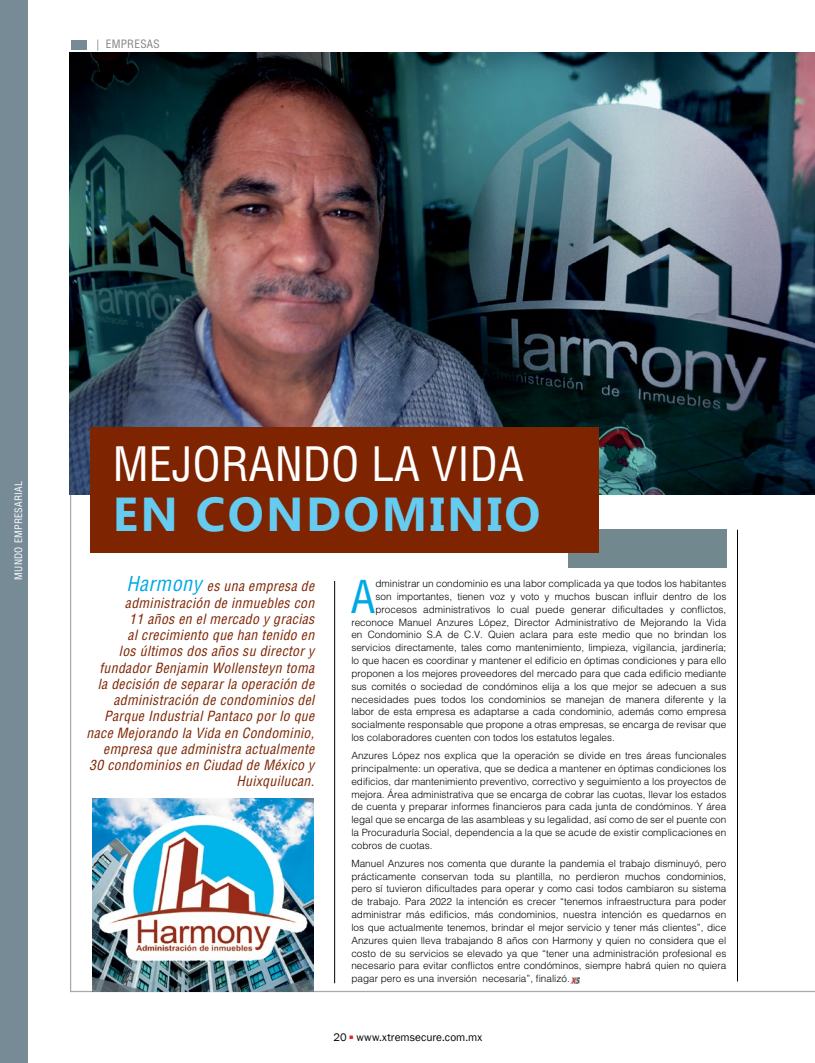
<style>
.page{position:relative;width:815px;height:1063px;background:#fff}
.page>*{position:absolute;margin:0;border:0;box-sizing:border-box;transform-origin:0 0}
.t1{font:700 47.5px "Ebrima";letter-spacing:.05em;color:#66cbf0}
.t2{font:condensed 46.25px "Helvetica LT Std";color:#fff}
.t3{font:condensed 44.12px "Helvetica LT Std";color:#00a8e6}
.t4{font:italic condensed 13.75px/16.2px "Helvetica LT Std";letter-spacing:.025em;color:#7e2401;text-align:right}
.t5{font:11.25px "Franklin Gothic";letter-spacing:.01em;color:#000}
.t6{font:condensed 11.25px "Helvetica LT Std";letter-spacing:.025em;color:#808285}
.t7{font:300 10px/12.8px "Helvetica LT Std";color:#000;text-align:justify}
.t8{font:condensed 10px "Helvetica LT Std";letter-spacing:.025em;color:#fff}
.s1{font-size:20px;color:#00a8e6}
</style>
<div class="page">
<div style="left:0;top:0;width:28px;height:1063px;background:#778b96"></div>
<svg style="left:70px;top:494px;width:745px;height:498px"></svg>
<div style="left:568px;top:530px;width:158px;height:38px;background:#71888e"></div>
<img style="left:70px;top:52px;width:745px;height:442px">
<div style="left:90px;top:427px;width:509px;height:126px;background:#7e2401"></div>
<img style="left:93px;top:798px;width:221px;height:193px">
<hr style="left:334px;top:581px;width:1px;height:402px;background:#000">
<hr style="left:737px;top:530px;width:1px;height:451px;background:#000">
<svg style="left:570px;top:977px;width:10px;height:6px"></svg>
<div style="left:71px;top:40px;width:15px;height:10px;background:#778b96"></div>
<p class="t6" style="left:97px;top:37px;width:65px">| EMPRESAS</p>
<p class="t8" style="left:12px;top:580px;width:100px;rotate:-90deg">MUNDO EMPRESARIAL</p>
<h2 class="t2" style="left:113px;top:436px;width:413px">MEJORANDO LA VIDA</h2>
<h1 class="t1" style="left:113px;top:477px;width:429px">EN CONDOMINIO</h1>
<p class="t4" style="left:87px;top:578px;width:229px"><span class="s1">Harmony</span> es una empresa de administración de inmuebles con<br>11 años en el mercado y gracias<br>al crecimiento que han tenido en<br>los últimos dos años su director y fundador Benjamin Wollensteyn toma la decisión de separar la operación de administración de condominios del<br>Parque Industrial Pantaco por lo que nace Mejorando la Vida en Condominio, empresa que administra actualmente<br>30 condominios en Ciudad de México y<br>Huixquilucan.</p>
<h3 class="t3" style="left:351px;top:569px;width:26px">A</h3>
<p class="t7" style="left:375px;top:577px;width:352px">dministrar un condominio es una labor complicada ya que todos los habitantes</p>
<p class="t7" style="left:375px;top:590px;width:352px">son importantes, tienen voz y voto y muchos buscan influir dentro de los</p>
<p class="t7" style="left:375px;top:603px;width:352px">procesos administrativos lo cual puede generar dificultades y conflictos,</p>
<p class="t7" style="left:351px;top:616px;width:376px">reconoce Manuel Anzures López, Director Administrativo de Mejorando la Vida</p>
<p class="t7" style="left:351px;top:628px;width:376px">en Condominio S.A de C.V. Quien aclara para este medio que no brindan los</p>
<p class="t7" style="left:351px;top:641px;width:376px">servicios directamente, tales como mantenimiento, limpieza, vigilancia, jardinería;</p>
<p class="t7" style="left:351px;top:654px;width:376px">lo que hacen es coordinar y mantener el edificio en óptimas condiciones y para ello</p>
<p class="t7" style="left:351px;top:667px;width:376px">proponen a los mejores proveedores del mercado para que cada edificio mediante</p>
<p class="t7" style="left:351px;top:680px;width:376px">sus comités o sociedad de condóminos elija a los que mejor se adecuen a sus</p>
<p class="t7" style="left:351px;top:692px;width:376px">necesidades pues todos los condominios se manejan de manera diferente y la</p>
<p class="t7" style="left:351px;top:705px;width:376px">labor de esta empresa es adaptarse a cada condominio, además como empresa</p>
<p class="t7" style="left:351px;top:718px;width:376px">socialmente responsable que propone a otras empresas, se encarga de revisar que</p>
<p class="t7" style="left:351px;top:731px;width:265px">los colaboradores cuenten con todos los estatutos legales.</p>
<p class="t7" style="left:351px;top:749px;width:376px">Anzures López nos explica que la operación se divide en tres áreas funcionales principalmente: un operativa, que se dedica a mantener en óptimas condiciones los edificios, dar mantenimiento preventivo, correctivo y seguimiento a los proyectos de mejora. Área administrativa que se encarga de cobrar las cuotas, llevar los estados de cuenta y preparar informes financieros para cada junta de condóminos. Y área legal que se encarga de las asambleas y su legalidad, así como de ser el puente con la Procuraduría Social, dependencia a la que se acude de existir complicaciones en cobros de cuotas.</p>
<p class="t7" style="left:351px;top:857px;width:376px">Manuel Anzures nos comenta que durante la pandemia el trabajo disminuyó, pero prácticamente conservan toda su plantilla, no perdieron muchos condominios, pero sí tuvieron dificultades para operar y como casi todos cambiaron su sistema de trabajo. Para 2022 la intención es crecer “tenemos infraestructura para poder administrar más edificios, más condominios, nuestra intención es quedarnos en los que actualmente tenemos, brindar el mejor servicio y tener más clientes”, dice Anzures quien lleva trabajando 8 años con Harmony y quien no considera que el costo de su servicios se elevado ya que “tener una administración profesional es necesario para evitar conflictos entre condóminos, siempre habrá quien no quiera pagar pero es una inversión necesaria”, finalizó.</p>
<p class="t5" style="left:334px;top:1031px;width:150px">20 <sup>■</sup> www.xtremsecure.com.mx</p>
</div>
